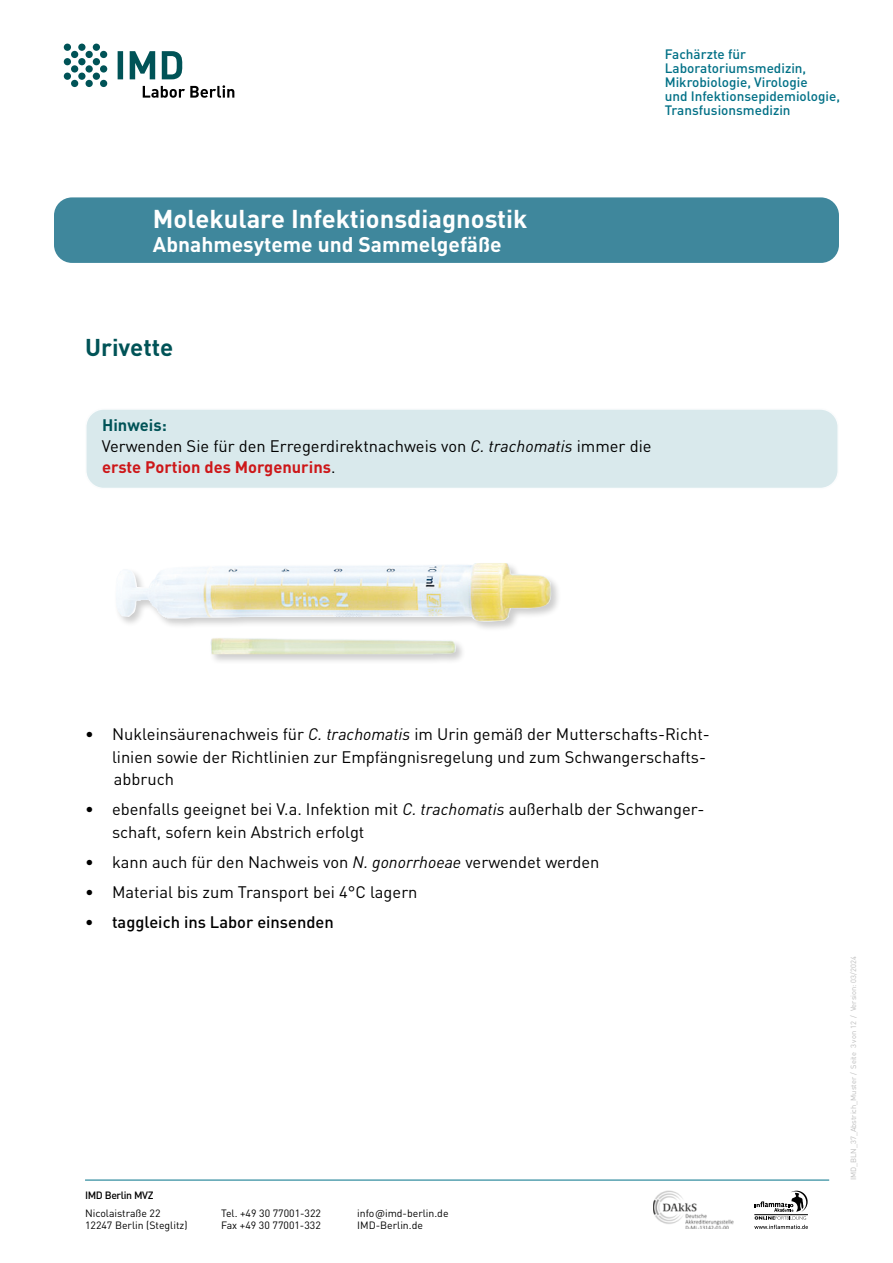
<style>
.page{position:relative;width:893px;height:1263px;background:#fff}
.page>*{position:absolute;margin:0;border:0;box-sizing:border-box;transform-origin:0 0}
.t1{font:700 25.5px "DIN Pro";color:#fff}
.t2{font:700 24px "DIN Pro";color:#005357}
.t3{font:700 21px "DIN Pro";color:#fff}
.t4{font:16.5px/22.5px "DIN Pro";color:#000}
.t5{font:500 16.5px "DIN Pro";color:#000}
.t6{font:500 13.5px/14px "DIN Pro";color:#007086}
.t7{font:10.5px "DIN Pro";color:#000}
.t8{font:500 10.5px "DIN Pro";letter-spacing:-.035em;color:#000}
.t9{font:7.5px "DIN Pro";color:#bcbcbc}
.s1{font-weight:700;color:#005357}
.s2{font-style:italic}
.s3{font-weight:700;color:#cd1719}
</style>
<div class="page">
<div style="left:54px;top:197px;width:785px;height:66px;background:#3f879c;border-radius:18px"></div>
<svg style="left:118px;top:51px;width:65px;height:28px"></svg>
<svg style="left:143px;top:85px;width:91px;height:13px"></svg>
<svg style="left:64px;top:44px;width:43px;height:43px"></svg>
<svg style="left:754px;top:1225px;width:54px;height:4px"></svg>
<svg style="left:755px;top:1191px;width:53px;height:28px"></svg>
<hr style="left:754px;top:1214px;width:54px;height:1px;background:#000">
<img style="left:653px;top:1191px;width:80px;height:38px">
<hr style="left:85px;top:1180px;width:744px;height:1px;background:#007188">
<div style="left:86px;top:409px;width:752px;height:79px;background:#d9e9ec;border-radius:18px"></div>
<div style="left:85px;top:408px;width:754px;height:81px;border:2px solid #e8eef2;border-radius:18px"></div>
<div style="left:114px;top:561px;width:448px;height:104px;background:#000;opacity:.2"></div>
<img style="left:115px;top:563px;width:436px;height:91px">
<p class="t6" style="left:665px;top:46px;width:177px">Fachärzte für<br>Laboratoriumsmedizin,<br>Mikrobiologie, Virologie<br>und Infektionsepidemiologie,<br>Transfusionsmedizin</p>
<h1 class="t1" style="left:153px;top:197px;width:376px">Molekulare Infektionsdiagnostik</h1>
<p class="t3" style="left:153px;top:227px;width:350px">Abnahmesyteme und Sammelgefäße</p>
<h2 class="t2" style="left:85px;top:327px;width:90px">Urivette</h2>
<p class="t4" style="left:102px;top:413px;width:551px;line-height:21px"><span class="s1">Hinweis:<br></span>Verwenden Sie für den Erregerdirektnachweis von <span class="s2">C. trachomatis</span> immer die <span class="s3">erste Portion des Morgenurins</span>.</p>
<p class="t4" style="left:112px;top:721px;width:599px;text-indent:-27px">• Nukleinsäurenachweis für <span class="s2">C. trachomatis</span> im Urin gemäß der Mutterschafts-Richt&shy;linien sowie der Richtlinien zur Empfängnisregelung und zum Schwangerschafts&shy;abbruch</p>
<p class="t4" style="left:112px;top:796px;width:594px;text-indent:-27px">• ebenfalls geeignet bei V.a. Infektion mit <span class="s2">C. trachomatis</span> außerhalb der Schwanger&shy;schaft, sofern kein Abstrich erfolgt</p>
<p class="t4" style="left:85px;top:849px;width:516px">• kann auch für den Nachweis von <span class="s2">N. gonorrhoeae</span> verwendet werden</p>
<p class="t4" style="left:85px;top:879px;width:334px">• Material bis zum Transport bei 4°C lagern</p>
<p class="t5" style="left:85px;top:908px;width:250px">• taggleich ins Labor einsenden</p>
<p class="t8" style="left:85px;top:1186px;width:70px">IMD Berlin MVZ</p>
<p class="t7" style="left:85px;top:1205px;width:77px">Nicolaistraße 22</p>
<p class="t7" style="left:221px;top:1205px;width:101px">Tel. +49 30 77001-322</p>
<p class="t7" style="left:357px;top:1205px;width:93px">info@imd-berlin.de</p>
<p class="t7" style="left:85px;top:1217px;width:104px">12247 Berlin (Steglitz)</p>
<p class="t7" style="left:221px;top:1217px;width:101px">Fax +49 30 77001-332</p>
<p class="t7" style="left:357px;top:1217px;width:67px">IMD-Berlin.de</p>
<p class="t9" style="left:848px;top:1180px;width:226px;rotate:-90deg">IMD_BLN_37_Abstrich_Muster / Seite 3 von 12 / Version: 03/2024</p>
</div>
